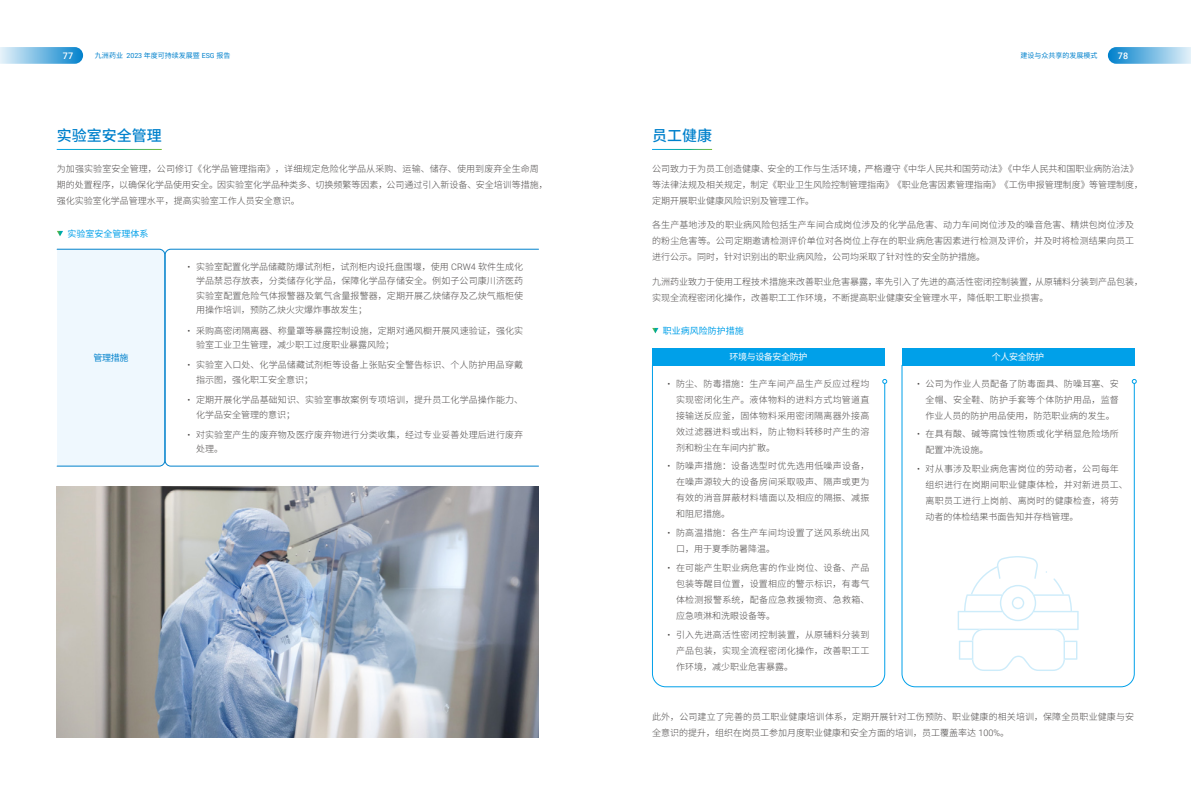
<style>
.page{position:relative;width:1191px;height:808px;background:#fff}
.page>*{position:absolute;margin:0;border:0;box-sizing:border-box;transform-origin:0 0}
.t1{font:500 15px "Source Han Sans SC";color:#0081cc}
.t2{font:300 9px/16px "Source Han Sans SC";letter-spacing:.01em;color:#4c4948}
.t3{font:9px "Source Han Sans SC";color:#00a0e9}
.t4{font:9px "Source Han Sans SC";letter-spacing:-.04em;color:#fff}
.t5{font:500 9px "Roboto";color:#fff}
.t6{font:9px "Source Han Sans SC";color:#0081cc}
.t7{font:7px "Source Han Sans SC";color:#0081cc}
.s1{font-family:"Roboto"}
</style>
<div class="page">
<svg style="left:1107px;top:47px;width:84px;height:17px"></svg>
<svg style="left:0;top:47px;width:83px;height:17px"></svg>
<svg style="left:57px;top:231px;width:6px;height:5px"></svg>
<svg style="left:652px;top:328px;width:6px;height:5px"></svg>
<div style="left:57px;top:249px;width:108px;height:218px;background:#eff8fe"></div>
<svg style="left:165px;top:249px;width:374px;height:218px"></svg>
<img style="left:57px;top:486px;width:482px;height:251px">
<svg style="left:652px;top:365px;width:233px;height:322px"></svg>
<svg style="left:901px;top:365px;width:233px;height:322px"></svg>
<svg style="left:882px;top:379px;width:5px;height:5px"></svg>
<svg style="left:1131px;top:379px;width:5px;height:5px"></svg>
<div style="left:652px;top:348px;width:232px;height:17px;background:#00a0e9"></div>
<div style="left:901px;top:348px;width:233px;height:17px;background:#00a0e9"></div>
<svg style="left:957px;top:556px;width:121px;height:115px"></svg>
<p class="t5" style="left:63px;top:49px;width:12px">77</p>
<p class="t7" style="left:95px;top:52px;width:137px">九洲药业 <span class="s1">2023</span> 年度可持续发展暨 <span class="s1">ESG</span> 报告</p>
<p class="t7" style="left:1020px;top:52px;width:78px">建设与众共享的发展模式</p>
<p class="t5" style="left:1118px;top:49px;width:12px">78</p>
<h1 class="t1" style="left:57px;top:127px;width:106px">实验室安全管理</h1>
<h1 class="t1" style="left:652px;top:127px;width:61px">员工健康</h1>
<p class="t2" style="left:57px;top:161px;width:492px">为加强实验室安全管理，公司修订《化学品管理指南》，详细规定危险化学品从采购、运输、储存、使用到废弃全生命周期的处置程序，以确保化学品使用安全。因实验室化学品种类多、切换频繁等因素，公司通过引入新设备、安全培训等措施，强化实验室化学品管理水平，提高实验室工作人员安全意识。</p>
<p class="t3" style="left:68px;top:228px;width:82px">实验室安全管理体系</p>
<p class="t6" style="left:93px;top:353px;width:36px">管理措施</p>
<p class="t2" style="left:196px;top:260px;width:329px;line-height:14.5px;text-align:justify;text-indent:-9px"><span class="s1">•</span> 实验室配置化学品储藏防爆试剂柜，试剂柜内设托盘围堰，使用 <span class="s1">CRW4</span> 软件生成化学品禁忌存放表，分类储存化学品，保障化学品存储安全。例如子公司康川济医药实验室配置危险气体报警器及氧气含量报警器，定期开展乙炔储存及乙炔气瓶柜使用操作培训，预防乙炔火灾爆炸事故发生；</p>
<p class="t2" style="left:196px;top:323px;width:329px;line-height:14.5px;text-indent:-9px"><span class="s1">•</span> 采购高密闭隔离器、称量罩等暴露控制设施，定期对通风橱开展风速验证，强化实验室工业卫生管理，减少职工过度职业暴露风险；</p>
<p class="t2" style="left:196px;top:358px;width:328px;line-height:14.5px;text-indent:-9px"><span class="s1">•</span> 实验室入口处、化学品储藏试剂柜等设备上张贴安全警告标识、个人防护用品穿戴指示图，强化职工安全意识；</p>
<p class="t2" style="left:196px;top:393px;width:329px;line-height:14.5px;text-indent:-9px"><span class="s1">•</span> 定期开展化学品基础知识、实验室事故案例专项培训，提升员工化学品操作能力、化学品安全管理的意识；</p>
<p class="t2" style="left:196px;top:427px;width:329px;line-height:14.5px;text-indent:-9px"><span class="s1">•</span> 对实验室产生的废弃物及医疗废弃物进行分类收集，经过专业妥善处理后进行废弃处理。</p>
<p class="t2" style="left:652px;top:161px;width:492px">公司致力于为员工创造健康、安全的工作与生活环境，严格遵守《中华人民共和国劳动法》《中华人民共和国职业病防治法》等法律法规及相关规定，制定《职业卫生风险控制管理指南》《职业危害因素管理指南》《工伤申报管理制度》等管理制度，定期开展职业健康风险识别及管理工作。</p>
<p class="t2" style="left:652px;top:217px;width:483px;text-align:justify">各生产基地涉及的职业病风险包括生产车间合成岗位涉及的化学品危害、动力车间岗位涉及的噪音危害、精烘包岗位涉及的粉尘危害等。公司定期邀请检测评价单位对各岗位上存在的职业病危害因素进行检测及评价，并及时将检测结果向员工进行公示。同时，针对识别出的职业病风险，公司均采取了针对性的安全防护措施。</p>
<p class="t2" style="left:652px;top:274px;width:492px">九洲药业致力于使用工程技术措施来改善职业危害暴露，率先引入了先进的高活性密闭控制装置，从原辅料分装到产品包装，实现全流程密闭化操作，改善职工工作环境，不断提高职业健康安全管理水平，降低职工职业损害。</p>
<p class="t3" style="left:663px;top:325px;width:82px">职业病风险防护措施</p>
<p class="t4" style="left:729px;top:352px;width:80px">环境与设备安全防护</p>
<p class="t4" style="left:992px;top:352px;width:54px">个人安全防护</p>
<p class="t2" style="left:676px;top:375px;width:195px;text-align:justify;text-indent:-9px"><span class="s1">•</span> 防尘、防毒措施：生产车间产品生产反应过程均实现密闭化生产。液体物料的进料方式均管道直接输送反应釜，固体物料采用密闭隔离器外接高效过滤器进料或出料，防止物料转移时产生的溶剂和粉尘在车间内扩散。</p>
<p class="t2" style="left:676px;top:458px;width:195px;text-align:justify;text-indent:-9px"><span class="s1">•</span> 防噪声措施：设备选型时优先选用低噪声设备，在噪声源较大的设备房间采取吸声、隔声或更为有效的消音屏蔽材料墙面以及相应的隔振、减振和阻尼措施。</p>
<p class="t2" style="left:676px;top:525px;width:195px;text-indent:-9px"><span class="s1">•</span> 防高温措施：各生产车间均设置了送风系统出风口，用于夏季防暑降温。</p>
<p class="t2" style="left:676px;top:560px;width:195px;text-align:justify;text-indent:-9px"><span class="s1">•</span> 在可能产生职业病危害的作业岗位、设备、产品包装等醒目位置，设置相应的警示标识，有毒气体检测报警系统，配备应急救援物资、急救箱、应急喷淋和洗眼设备等。</p>
<p class="t2" style="left:676px;top:627px;width:195px;text-align:justify;text-indent:-9px"><span class="s1">•</span> 引入先进高活性密闭控制装置，从原辅料分装到产品包装，实现全流程密闭化操作，改善职工工作环境，减少职业危害暴露。</p>
<p class="t2" style="left:925px;top:375px;width:195px;text-align:justify;text-indent:-9px"><span class="s1">•</span> 公司为作业人员配备了防毒面具、防噪耳塞、安全帽、安全鞋、防护手套等个体防护用品，监督作业人员的防护用品使用，防范职业病的发生。</p>
<p class="t2" style="left:925px;top:426px;width:195px;text-indent:-9px"><span class="s1">•</span> 在具有酸、碱等腐蚀性物质或化学稍显危险场所配置冲洗设施。</p>
<p class="t2" style="left:925px;top:461px;width:204px;text-indent:-9px"><span class="s1">•</span> 对从事涉及职业病危害岗位的劳动者，公司每年组织进行在岗期间职业健康体检，并对新进员工、离职员工进行上岗前、离岗时的健康检查，将劳动者的体检结果书面告知并存档管理。</p>
<p class="t2" style="left:652px;top:709px;width:483px">此外，公司建立了完善的员工职业健康培训体系，定期开展针对工伤预防、职业健康的相关培训，保障全员职业健康与安全意识的提升，组织在岗员工参加月度职业健康和安全方面的培训，员工覆盖率达 <span class="s1">100%</span>。</p>
</div>
